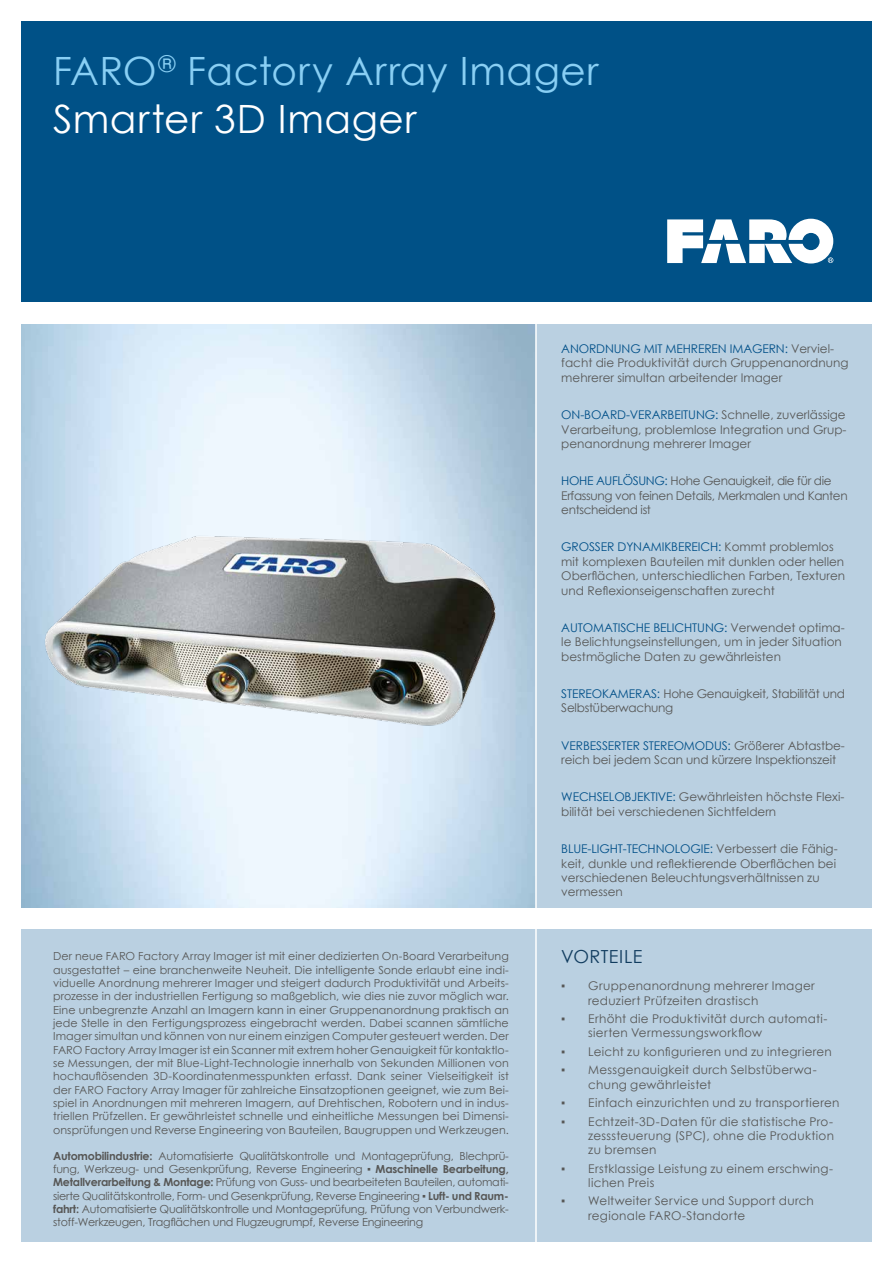
<style>
.page{position:relative;width:893px;height:1263px;background:#fff}
.page>*{position:absolute;margin:0;border:0;box-sizing:border-box;transform-origin:0 0}
.t1{font:39px/48px "Century Gothic";letter-spacing:.015em;color:#89cff4}
.t2{font:18px "Century Gothic";letter-spacing:.025em;color:#113c5f}
.t3{font:12px/14.4px "Century Gothic";color:#575756}
.t4{font:12px/14.2px "Century Gothic";letter-spacing:.02em;color:#575756}
.t5{font:12px/14.4px "Century Gothic";letter-spacing:-.03em;color:#575756}
.t6{font:12px/14.2px "Century Gothic";letter-spacing:.025em;color:#575756}
.t7{font:12px/14.4px "Century Gothic";letter-spacing:-.02em;color:#575756}
.t8{font:11.1px/13.4px "Century Gothic";letter-spacing:-.02em;color:#575756;text-align:justify}
.s1{color:#fff}
.s2{font-weight:700}
.s3{color:#004f88}
</style>
<div class="page">
<div style="left:21px;top:21px;width:851px;height:281px;background:#005187"></div>
<div style="left:21px;top:929px;width:851px;height:313px;background:#bad0e1"></div>
<div style="left:536px;top:325px;width:336px;height:583px;background:#bad0e1"></div>
<hr style="left:535px;top:321px;width:2px;height:933px;background:#fff">
<svg style="left:667px;top:219px;width:166px;height:45px"></svg>
<img style="left:31px;top:507px;width:483px;height:238px">
<h1 class="t1" style="left:53px;top:46px;width:547px">FARO<sup>®</sup> Factory Array Imager<br><span class="s1">Smarter 3D Imager</span></h1>
<p class="t8" style="left:53px;top:949px;width:457px">Der neue FARO Factory Array Imager ist mit einer dedizierten On-Board Verarbeitung ausgestattet – eine branchenweite Neuheit. Die intelligente Sonde erlaubt eine indi&shy;viduelle Anordnung mehrerer Imager und steigert dadurch Produktivität und Arbeits&shy;prozesse in der industriellen Fertigung so maßgeblich, wie dies nie zuvor möglich war.<br>Eine unbegrenzte Anzahl an Imagern kann in einer Gruppenanordnung praktisch an jede Stelle in den Fertigungsprozess eingebracht werden. Dabei scannen sämtliche Imager simultan und können von nur einem einzigen Computer gesteuert werden. Der FARO Factory Array Imager ist ein Scanner mit extrem hoher Genauigkeit für kontaktlo&shy;se Messungen, der mit Blue-Light-Technologie innerhalb von Sekunden Millionen von hochauflösenden 3D-Koordinatenmesspunkten erfasst. Dank seiner Vielseitigkeit ist der FARO Factory Array Imager für zahlreiche Einsatzoptionen geeignet, wie zum Bei&shy;spiel in Anordnungen mit mehreren Imagern, auf Drehtischen, Robotern und in indus&shy;triellen Prüfzellen. Er gewährleistet schnelle und einheitliche Messungen bei Dimensi&shy;onsprüfungen und Reverse Engineering von Bauteilen, Baugruppen und Werkzeugen.</p>
<p class="t8" style="left:53px;top:1149px;width:457px"><span class="s2">Automobilindustrie:</span> Automatisierte Qualitätskontrolle und Montageprüfung, Blechprü&shy;fung, Werkzeug- und Gesenkprüfung, Reverse Engineering ▪ <span class="s2">Maschinelle Bearbeitung, Metallverarbeitung &amp; Montage:</span> Prüfung von Guss- und bearbeiteten Bauteilen, automati&shy;sierte Qualitätskontrolle, Form- und Gesenkprüfung, Reverse Engineering ▪ <span class="s2">Luft- und Raum&shy;fahrt:</span> Automatisierte Qualitätskontrolle und Montageprüfung, Prüfung von Verbundwerk&shy;stoff-Werkzeugen, Tragflächen und Flugzeugrumpf, Reverse Engineering</p>
<p class="t3" style="left:561px;top:341px;width:289px"><span class="s3">ANORDNUNG MIT MEHREREN IMAGERN:</span> Verviel&shy;facht die Produktivität durch Gruppenanordnung mehrerer simultan arbeitender Imager</p>
<p class="t3" style="left:561px;top:407px;width:287px;text-align:justify"><span class="s3">ON-BOARD-VERARBEITUNG:</span> Schnelle, zuverlässige Verarbeitung, problemlose Integration und Grup&shy;penanordnung mehrerer Imager</p>
<p class="t5" style="left:561px;top:473px;width:288px"><span class="s3">HOHE AUFLÖSUNG:</span> Hohe Genauigkeit, die für die<br>Erfassung von feinen Details, Merkmalen und Kanten entscheidend ist</p>
<p class="t3" style="left:561px;top:540px;width:285px"><span class="s3">GROSSER DYNAMIKBEREICH:</span> Kommt problemlos mit komplexen Bauteilen mit dunklen oder hellen Oberflächen, unterschiedlichen Farben, Texturen und Reflexionseigenschaften zurecht</p>
<p class="t3" style="left:561px;top:620px;width:285px"><span class="s3">AUTOMATISCHE BELICHTUNG:</span> Verwendet optima&shy;le Belichtungseinstellungen, um in jeder Situation bestmögliche Daten zu gewährleisten</p>
<p class="t7" style="left:561px;top:686px;width:285px"><span class="s3">STEREOKAMERAS:</span> Hohe Genauigkeit, Stabilität und<br>Selbstüberwachung</p>
<p class="t3" style="left:561px;top:738px;width:285px"><span class="s3">VERBESSERTER STEREOMODUS:</span> Größerer Abtastbe&shy;reich bei jedem Scan und kürzere Inspektionszeit</p>
<p class="t3" style="left:561px;top:790px;width:285px"><span class="s3">WECHSELOBJEKTIVE:</span> Gewährleisten höchste Flexi&shy;bilität bei verschiedenen Sichtfeldern</p>
<p class="t3" style="left:561px;top:841px;width:278px"><span class="s3">BLUE-LIGHT-TECHNOLOGIE:</span> Verbessert die Fähig&shy;keit, dunkle und reflektierende Oberflächen bei verschiedenen Beleuchtungsverhältnissen zu vermessen</p>
<h2 class="t2" style="left:561px;top:944px;width:83px">VORTEILE</h2>
<p class="t4" style="left:588px;top:979px;width:228px;text-indent:-27px">▪ Gruppenanordnung mehrerer Imager reduziert Prüfzeiten drastisch</p>
<p class="t4" style="left:588px;top:1011px;width:241px;text-indent:-27px">▪ Erhöht die Produktivität durch automati&shy;sierten Vermessungsworkflow</p>
<p class="t4" style="left:561px;top:1044px;width:272px">▪ Leicht zu konfigurieren und zu integrieren</p>
<p class="t4" style="left:588px;top:1063px;width:230px;text-indent:-27px">▪ Messgenauigkeit durch Selbstüberwa&shy;chung gewährleistet</p>
<p class="t6" style="left:561px;top:1095px;width:279px">▪ Einfach einzurichten und zu transportieren</p>
<p class="t3" style="left:588px;top:1114px;width:247px;text-align:justify;text-indent:-27px">▪ Echtzeit-3D-Daten für die statistische Pro&shy;zesssteuerung (SPC), ohne die Produktion zu bremsen</p>
<p class="t6" style="left:588px;top:1161px;width:246px;text-indent:-27px">▪ Erstklassige Leistung zu einem erschwing&shy;lichen Preis</p>
<p class="t4" style="left:588px;top:1194px;width:227px;text-indent:-27px">▪ Weltweiter Service und Support durch regionale FARO-Standorte</p>
</div>
